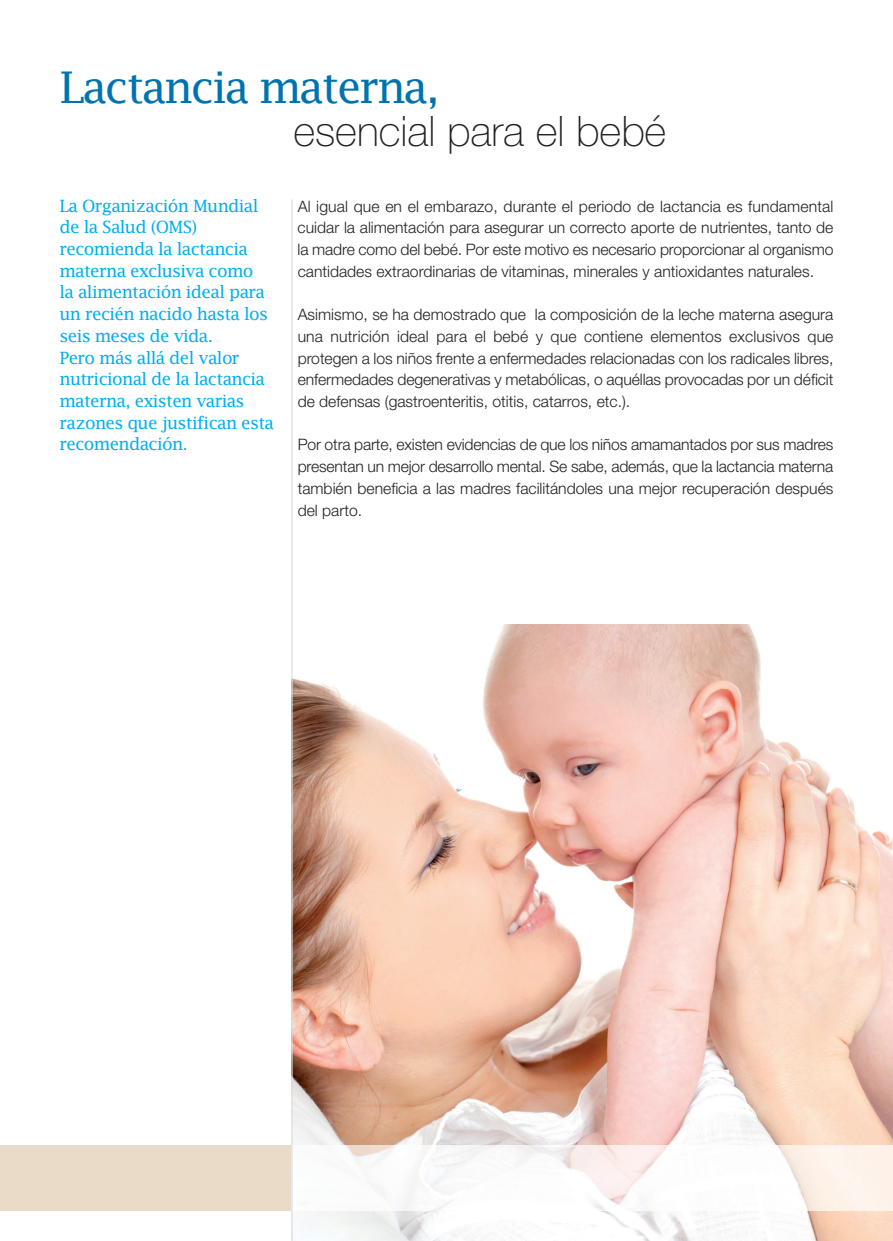
<style>
.page{position:relative;width:893px;height:1241px;background:#fff}
.page>*{position:absolute;margin:0;border:0;box-sizing:border-box;transform-origin:0 0}
.t1{font:43.75px "Lucida Fax";letter-spacing:-.05em;color:#0073ae}
.t2{font:100 42px "Helvetica Neue";color:#231f20}
.t3{font:16.97px/21.7px "Lucida Fax";letter-spacing:-.04em;color:#00aeef}
.t4{font:300 15.75px/21.7px "Helvetica Neue LT Std";color:#231f20;text-align:justify}
</style>
<div class="page">
<img style="left:293px;top:624px;width:599px;height:616px">
<div style="left:0;top:1145px;width:292px;height:65px;background:#eadac8"></div>
<img style="left:293px;top:1145px;width:599px;height:65px">
<hr style="left:291px;top:199px;width:2px;height:1041px;background:#dcdddf">
<h1 class="t1" style="left:60px;top:61px;width:382px">Lactancia materna,</h1>
<h2 class="t2" style="left:293px;top:107px;width:375px">esencial para el bebé</h2>
<p class="t3" style="left:60px;top:194px;width:216px">La Organización Mundial de la Salud (OMS) recomienda la lactancia materna exclusiva como<br>la alimentación ideal para un recién nacido hasta los seis meses de vida.<br>Pero más allá del valor nutricional de la lactancia materna, existen varias razones que justifican esta recomendación.</p>
<p class="t4" style="left:298px;top:195px;width:537px">Al igual que en el embarazo, durante el periodo de lactancia es fundamental cuidar la alimentación para asegurar un correcto aporte de nutrientes, tanto de la madre como del bebé. Por este motivo es necesario proporcionar al organismo cantidades extraordinarias de vitaminas, minerales y antioxidantes naturales.</p>
<p class="t4" style="left:298px;top:303px;width:537px">Asimismo, se ha demostrado que la composición de la leche materna asegura una nutrición ideal para el bebé y que contiene elementos exclusivos que protegen a los niños frente a enfermedades relacionadas con los radicales libres, enfermedades degenerativas y metabólicas, o aquéllas provocadas por un déficit de defensas (gastroenteritis, otitis, catarros, etc.).</p>
<p class="t4" style="left:298px;top:433px;width:537px">Por otra parte, existen evidencias de que los niños amamantados por sus madres presentan un mejor desarrollo mental. Se sabe, además, que la lactancia materna también beneficia a las madres facilitándoles una mejor recuperación después del parto.</p>
</div>
